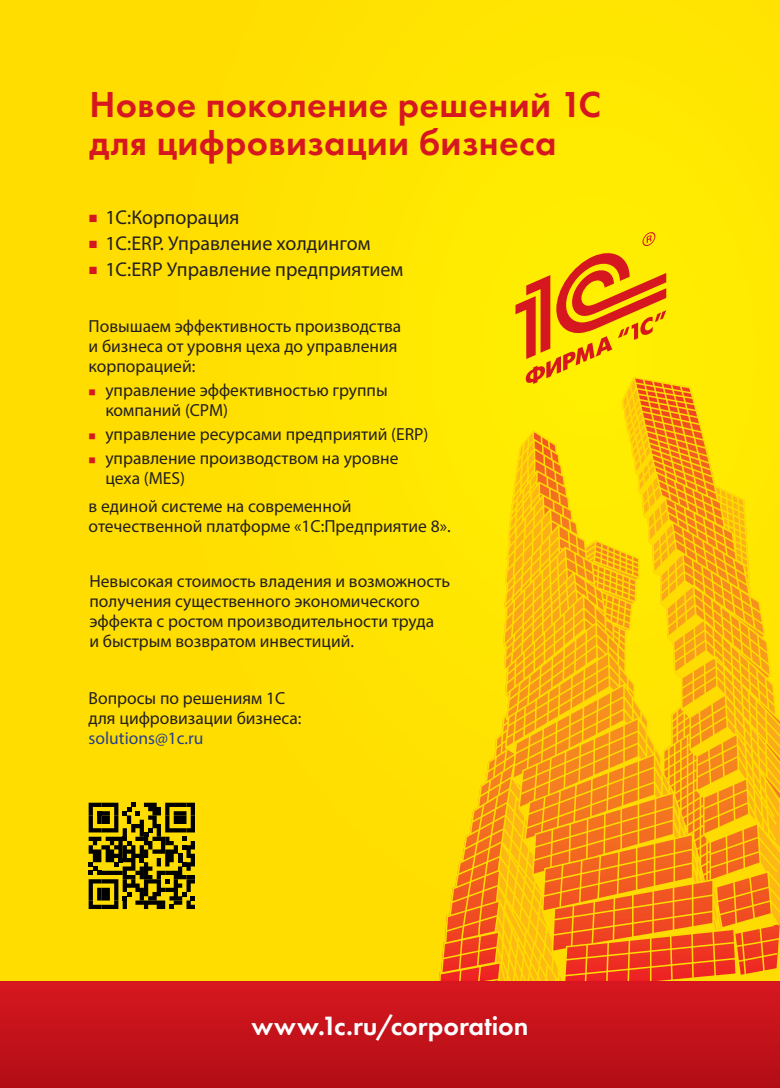
<style>
.page{position:relative;width:780px;height:1088px;background:#fff}
.page>*{position:absolute;margin:0;border:0;box-sizing:border-box;transform-origin:0 0}
.t1{font:600 37.5px/37.5px "Futura PT";letter-spacing:.01em;color:#d7171f}
.t2{font:600 27.5px "Futura PT";color:#fff}
.t3{font:20px "Myriad Pro";color:#231f20}
.t4{font:17.5px/20px "Myriad Pro";color:#231f20}
.s1{color:#d7171f}
.s2{color:#253f8e}
</style>
<div class="page">
<div style="left:0;top:0;width:779px;height:1088px;background:#ffdf01"></div>
<svg style="left:438px;top:377px;width:342px;height:604px"></svg>
<svg style="left:515px;top:231px;width:151px;height:153px"></svg>
<svg style="left:89px;top:803px;width:106px;height:106px"></svg>
<div style="left:0;top:981px;width:780px;height:107px;background:linear-gradient(to bottom,#d7171f,#b20d15)"></div>
<p class="t1" style="left:89px;top:86px;width:513px">Новое поколение решений 1С для цифровизации бизнеса</p>
<p class="t3" style="left:89px;top:205px;width:152px"><span class="s1">■</span> 1С:Корпорация</p>
<p class="t3" style="left:89px;top:231px;width:283px"><span class="s1">■</span> 1С:ERP. Управление холдингом</p>
<p class="t3" style="left:89px;top:257px;width:316px"><span class="s1">■</span> 1С:ERP Управление предприятием</p>
<p class="t4" style="left:89px;top:316px;width:314px">Повышаем эффективность производства и бизнеса от уровня цеха до управления корпорацией:</p>
<p class="t4" style="left:105px;top:380px;width:284px;text-indent:-17px"><span class="s1">■</span> управление эффективностью группы компаний (CPM)</p>
<p class="t4" style="left:89px;top:424px;width:341px"><span class="s1">■</span> управление ресурсами предприятий (ERP)</p>
<p class="t4" style="left:105px;top:448px;width:295px;text-indent:-17px"><span class="s1">■</span> управление производством на уровне цеха (MES)</p>
<p class="t4" style="left:89px;top:496px;width:363px">в единой системе на современной отечественной платформе «1С:Предприятие 8».</p>
<p class="t4" style="left:89px;top:571px;width:362px">Невысокая стоимость владения и возможность получения существенного экономического эффекта с ростом производительности труда<br>и быстрым возвратом инвестиций.</p>
<p class="t4" style="left:89px;top:688px;width:214px">Вопросы по решениям 1С для цифровизации бизнеса: <span class="s2">solutions@1c.ru</span></p>
<p class="t2" style="left:251px;top:1008px;width:279px">www.1c.ru/corporation</p>
</div>
